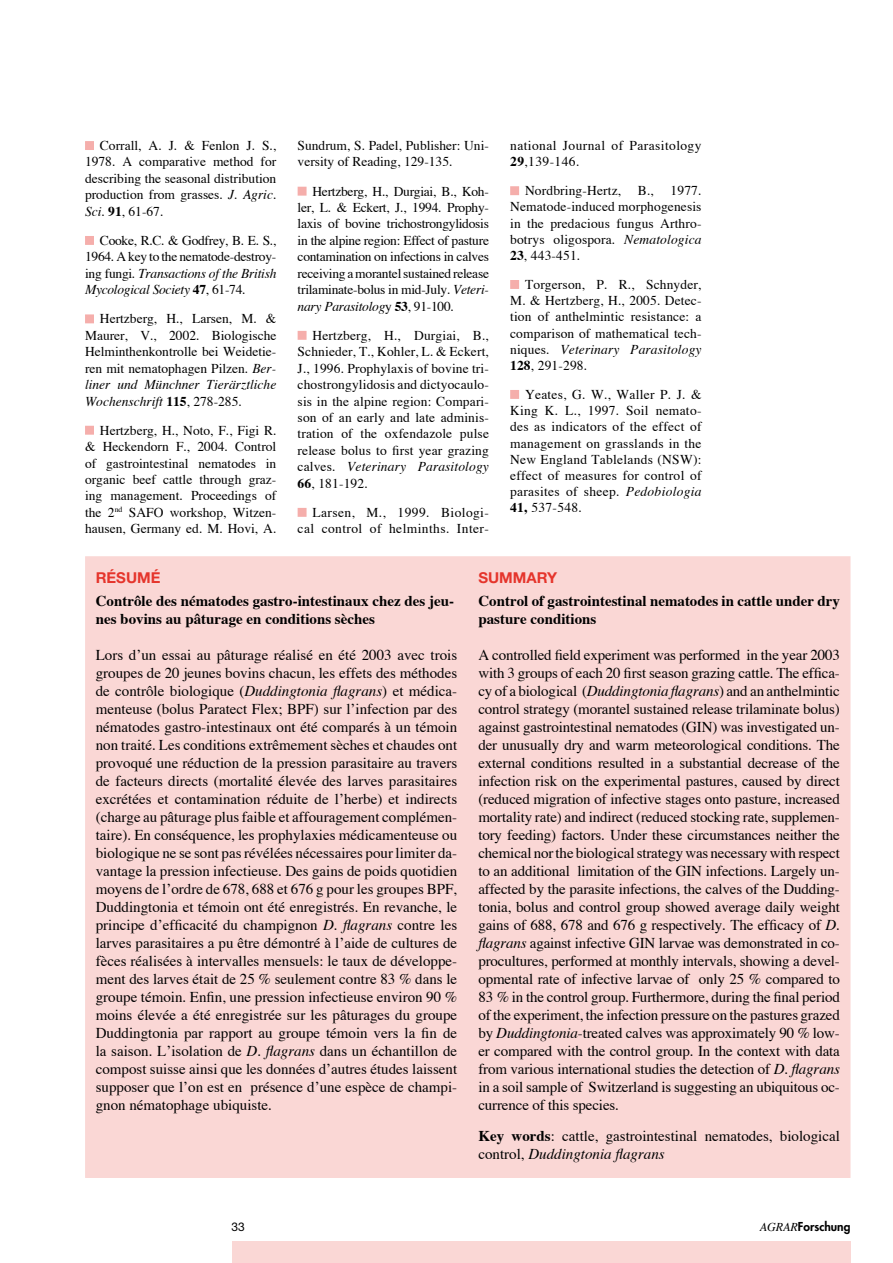
<style>
.page{position:relative;width:893px;height:1263px;background:#fff}
.page>*{position:absolute;margin:0;border:0;box-sizing:border-box;transform-origin:0 0}
.t1{font:15px/18px "Times";color:#000;text-align:justify}
.t2{font:700 15px/18px "Times";color:#000}
.t3{font:700 15px "Helvetica Neue";color:#e5352c}
.t4{font:13.5px/16.5px "Times";color:#000;text-align:justify}
.t5{font:13.5px/16.5px "Times";letter-spacing:.03em;color:#000;text-align:right}
.t6{font:800 12px "Futura";color:#000}
.t7{font:12px "Helvetica Neue";color:#000}
.s1{font-style:italic}
.s2{font-weight:700}
.s3{font-family:"Times";font-weight:400;font-style:italic}
</style>
<div class="page">
<div style="left:232px;top:1242px;width:618px;height:21px;background:#fad7d5"></div>
<div style="left:86px;top:557px;width:764px;height:620px;background:#fad7d5"></div>
<div style="left:86px;top:142px;width:7px;height:7px;background:#f5aeab"></div>
<div style="left:85px;top:141px;width:9px;height:9px;border:2px solid #f5aeab"></div>
<div style="left:86px;top:237px;width:7px;height:7px;background:#f5aeab"></div>
<div style="left:85px;top:236px;width:9px;height:9px;border:2px solid #f5aeab"></div>
<div style="left:86px;top:315px;width:7px;height:8px;background:#f5aeab"></div>
<div style="left:85px;top:314px;width:9px;height:9px;border:2px solid #f5aeab"></div>
<div style="left:86px;top:426px;width:7px;height:8px;background:#f5aeab"></div>
<div style="left:85px;top:426px;width:9px;height:9px;border:2px solid #f5aeab"></div>
<div style="left:298px;top:187px;width:8px;height:8px;background:#f5aeab"></div>
<div style="left:298px;top:187px;width:9px;height:9px;border:2px solid #f5aeab"></div>
<div style="left:298px;top:332px;width:8px;height:7px;background:#f5aeab"></div>
<div style="left:298px;top:331px;width:9px;height:9px;border:2px solid #f5aeab"></div>
<div style="left:298px;top:509px;width:8px;height:7px;background:#f5aeab"></div>
<div style="left:298px;top:508px;width:9px;height:9px;border:2px solid #f5aeab"></div>
<div style="left:511px;top:187px;width:7px;height:7px;background:#f5aeab"></div>
<div style="left:510px;top:186px;width:9px;height:9px;border:2px solid #f5aeab"></div>
<div style="left:511px;top:281px;width:7px;height:7px;background:#f5aeab"></div>
<div style="left:510px;top:280px;width:9px;height:9px;border:2px solid #f5aeab"></div>
<div style="left:511px;top:391px;width:7px;height:7px;background:#f5aeab"></div>
<div style="left:510px;top:390px;width:9px;height:9px;border:2px solid #f5aeab"></div>
<p class="t4" style="left:85px;top:137px;width:193px;text-indent:15px">Corrall, A. J. &amp; Fenlon J. S., 1978. A comparative method for describing the seasonal distribution production from grasses. <span class="s1">J. Agric.<br>Sci</span>. <span class="s2">91</span>, 61-67.</p>
<p class="t4" style="left:85px;top:232px;width:193px;text-indent:15px">Cooke, R.C. &amp; Godfrey, B. E. S., 1964. A key to the nematode-destroy&shy;ing fungi. <span class="s1">Transactions of the British Mycological Society</span> <span class="s2">47</span>, 61-74.</p>
<p class="t4" style="left:85px;top:310px;width:193px;text-indent:15px">Hertzberg, H., Larsen, M. &amp; Maurer, V., 2002. Biologische Helminthen-kontrolle bei Weidetie&shy;ren mit nematophagen Pilzen. <span class="s1">Ber&shy;liner und Münchner Tierärztliche Wochenschrift</span> <span class="s2">115</span>, 278-285.</p>
<p class="t4" style="left:85px;top:422px;width:193px;text-indent:15px">Hertzberg, H., Noto, F., Figi R. &amp; Heckendorn F., 2004. Control of gastro-intestinal nematodes in organic beef cattle through graz&shy;ing management. Proceedings of the 2<sup>nd</sup> SAFO workshop, Witzen&shy;hausen, Germany ed. M. Hovi, A.</p>
<p class="t4" style="left:298px;top:137px;width:193px">Sundrum, S. Padel, Publisher: Uni&shy;versity of Reading, 129-135.</p>
<p class="t4" style="left:298px;top:183px;width:193px;text-indent:15px">Hertzberg, H., Durgiai, B., Koh&shy;ler, L. &amp; Eckert, J., 1994. Prophy&shy;laxis of bovine trichostrongylidosis in the alpine region: Effect of pasture contamination on infections in calves receiving a morantel sustained release trilaminate-bolus in mid-July. <span class="s1">Veteri&shy;nary Parasitolog</span>y <span class="s2">53</span>, 91-100.</p>
<p class="t4" style="left:298px;top:327px;width:193px;text-indent:15px">Hertzberg, H., Durgiai, B., Schnieder, T., Kohler, L. &amp; Eckert, J., 1996. Prophylaxis of bovine tri&shy;chostrongylidosis and dictyocaulo&shy;sis in the alpine region: Compari&shy;son of an early and late adminis&shy;tration of the oxfendazole pulse release bolus to first year grazing calves. <span class="s1">Veterinary Parasitology </span><span class="s2">66</span>, 181-192.</p>
<p class="t5" style="left:298px;top:504px;width:193px">Larsen, M., 1999. Biologi&shy;cal control of helminths. Inter-</p>
<p class="t5" style="left:510px;top:137px;width:193px;text-align:left">national Journal of Parasitology<br><span class="s2">29</span>,139-146.</p>
<p class="t4" style="left:510px;top:182px;width:193px;text-indent:15px">Nordbring-Hertz, B., 1977.<br>Nematode-induced morphogenesis in the predacious fungus Arthro&shy;botrys oligospora. <span class="s1">Nematologica </span><span class="s2">23</span>, 443-451.</p>
<p class="t4" style="left:510px;top:276px;width:193px;text-indent:15px">Torgerson, P. R., Schnyder, M. &amp; Hertzberg, H., 2005. Detec&shy;tion of anthelmintic resistance: a comparison of mathematical tech&shy;niques. <span class="s1">Veterinary Parasitology </span><span class="s2">128</span>, 291-298.</p>
<p class="t4" style="left:510px;top:386px;width:193px;text-indent:15px">Yeates, G. W., Waller P. J. &amp; King K. L., 1997. Soil nemato&shy;des as indicators of the effect of management on grasslands in the New England Tablelands (NSW): effect of measures for control of parasites of sheep. <span class="s1">Pedobiologia </span><span class="s2">41,</span> 537-548.</p>
<p class="t3" style="left:96px;top:569px;width:33px">RÉSUM</p>
<p class="t3" style="left:151px;top:569px;width:11px">É</p>
<p class="t2" style="left:96px;top:592px;width:360px">Contrôle des nématodes gastro-intestinaux chez des jeu&shy;nes bovins au pâturage en conditions sèches</p>
<p class="t1" style="left:96px;top:646px;width:363px">Lors d’un essai au pâturage réalisé en été 2003 avec trois groupes de 20 jeunes bovins chacun, les effets des méthodes de contrôle biologique (<span class="s1">Duddingtonia flagrans</span>) et médica&shy;menteuse (bolus Paratect Flex; BPF) sur l’infection par des nématodes gastro-intestinaux ont été comparés à un témoin non traité. Les conditions extrêmement sèches et chaudes ont provoqué une réduction de la pression parasitaire au travers de facteurs directs (mortalité élevée des larves parasitaires excrétées et contamination réduite de l’herbe) et indirects (charge au pâturage plus faible et affouragement complémen&shy;taire). En conséquence, les prophylaxies médica-men-teuse ou biologique ne se sont pas révélées nécessaires pour limiter da&shy;vantage la pression infectieuse. Des gains de poids quotidien moyens de l’ordre de 678, 688 et 676 g pour les groupes BPF, Duddingtonia et témoin ont été enregistrés. En revanche, le principe d’efficacité du champignon <span class="s1">D. flagrans</span> contre les larves parasitaires a pu être démontré à l’aide de cultures de fèces réalisées à intervalles mensuels: le taux de développe&shy;ment des larves était de 25 % seulement contre 83 % dans le groupe témoin. Enfin, une pression infectieuse environ 90 % moins élevée a été enregistrée sur les pâturages du groupe Duddingtonia par rapport au groupe témoin vers la fin de la saison. L’isolation de <span class="s1">D. flagrans</span> dans un échantillon de compost suisse ainsi que les données d’autres études laissent supposer que l’on est en présence d’une espèce de champi&shy;gnon nématophage ubiquiste.</p>
<p class="t3" style="left:478px;top:569px;width:23px">SUMMA</p>
<p class="t3" style="left:537px;top:569px;width:22px">RY</p>
<p class="t2" style="left:478px;top:592px;width:363px">Control of gastrointestinal nematodes in cattle under dry pasture conditions</p>
<p class="t1" style="left:478px;top:646px;width:363px">A controlled field experiment was performed in the year 2003 with 3 groups of each 20 first season grazing cattle. The effica&shy;cy of a biological (<span class="s1">Duddingtonia flagrans</span>) and an anthelmintic control strategy (morantel sustained release trilaminate bolus) against gastrointestinal nematodes (GIN) was investigated un&shy;der unusually dry and warm meteorological conditions. The external conditions resulted in a substantial decrease of the infection risk on the experimental pastures, caused by direct (reduced migration of infective stages onto pasture, increased mortality rate) and indirect (reduced stocking rate, supplemen&shy;tory feeding) factors. Under these circumstances neither the chemical nor the biological strategy was necessary with respect to an additional limitation of the GIN infections. Largely un&shy;affected by the parasite infections, the calves of the Dudding&shy;tonia, bolus and control group showed average daily weight gains of 688, 678 and 676 g respectively. The efficacy of <span class="s1">D. flagrans</span> against infective GIN larvae was demon-strated in co&shy;procultures, performed at monthly intervals, showing a devel&shy;opmental rate of infective larvae of only 25 % compared to 83 % in the control group. Furthermore, during the final period of the experiment, the infection pressure on the pastures grazed by <span class="s1">Duddingtonia</span>-treated calves was approximately 90 % low&shy;er compared with the control group. In the context with data from various international studies the detection of <span class="s1">D. flagrans </span>in a soil sample of Switzerland is suggesting an ubiquitous oc&shy;currence of this species.</p>
<p class="t1" style="left:478px;top:1127px;width:363px"><span class="s2">Key words</span>: cattle, gastrointestinal nematodes, biological control, <span class="s1">Duddingtonia flagrans</span></p>
<p class="t7" style="left:232px;top:1220px;width:15px">33</p>
<p class="t6" style="left:760px;top:1219px;width:92px"><span class="s3">AGRAR</span>Forschung</p>
</div>
